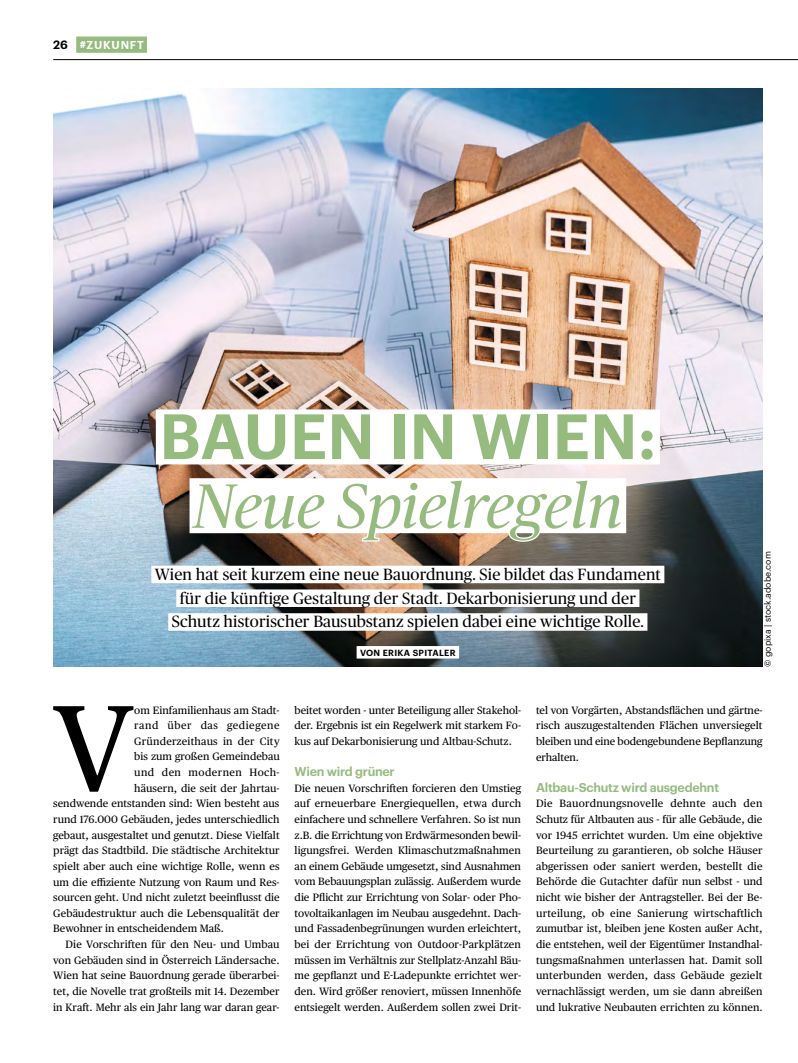
<style>
.page{position:relative;width:798px;height:1063px;background:#fff}
.page>*{position:absolute;margin:0;border:0;box-sizing:border-box;transform-origin:0 0}
.Fließtext_Serif_Initialie_6zeilig{font:123.38px "Publico Text";color:#000}
.t1{font:italic 62.5px "Publico Headline";color:#96bb7f}
.t2{font:600 62.5px "Graphik";letter-spacing:.005em;color:#96bb7f}
.Vorspann_Serif_13_pt_links{font:16.25px "Publico Headline";letter-spacing:.01em;color:#000}
.Zwischentitel_grün{font:600 12.5px "Graphik";letter-spacing:-.02em;color:#96bb7f}
.t3{font:600 11.88px "Graphik";color:#000}
.Balken_Kategorie_GRÜN{font:600 11.25px "Graphik";letter-spacing:.065em;color:#fff}
.Fließtext_Serif{font:10.62px/15.6px "Publico Text";color:#000;text-align:justify}
.Fließtext_Serif_Initialie_6zeilig-2{font:10.62px "Publico Text";letter-spacing:.005em;color:#000}
.Fließtext_Serif_mit_Einzug{font:10.62px/15.6px "Publico Text";color:#000;text-align:justify}
.Fließtext_Serif_Initialie_6zeilig-3{font:10.62px "Publico Text";letter-spacing:.05em;color:#000}
.Fließtext_Serif_Initialie_6zeilig-4{font:10.62px "Publico Text";letter-spacing:.04em;color:#000}
.Fotocredit{font:8.75px "Graphik";color:#000}
.Autorenzeile{font:600 8.75px "Graphik";letter-spacing:.035em;color:#000}
.s1{color:#fff}
</style>
<div class="page">
<img style="left:53px;top:89px;width:709px;height:578px">
<hr style="left:53px;top:59px;width:744px;height:1px;background:#000">
<div style="left:76px;top:37px;width:71px;height:16px;background:#96bb7f"></div>
<div style="left:151px;top:566px;width:513px;height:17px;background:#fff"></div>
<div style="left:176px;top:589px;width:463px;height:18px;background:#fff"></div>
<div style="left:168px;top:613px;width:479px;height:18px;background:#fff"></div>
<div style="left:356px;top:646px;width:103px;height:13px;background:#fff"></div>
<div style="left:156px;top:409px;width:503px;height:55px;background:#fff"></div>
<div style="left:189px;top:478px;width:437px;height:55px;background:#fff"></div>
<p class="t3" style="left:53px;top:36px;width:16px">26</p>
<p class="Balken_Kategorie_GRÜN" style="left:80px;top:36px;width:66px">#ZUKUNFT</p>
<p class="t2" style="left:159px;top:389px;width:498px">BAUEN IN WIEN:</p>
<p class="t1" style="left:193px;top:462px;width:431px">Neue S<span class="s1">p</span>ielre<span class="s1">g</span>eln</p>
<p class="Vorspann_Serif_13_pt_links" style="left:155px;top:563px;width:507px">Wien hat seit kurzem eine neue Bauordnung. Sie bildet das Fundament</p>
<p class="Vorspann_Serif_13_pt_links" style="left:180px;top:587px;width:457px">für die künftige Gestaltung der Stadt. Dekarbonisierung und der</p>
<p class="Vorspann_Serif_13_pt_links" style="left:172px;top:610px;width:473px">Schutz historischer Bausubstanz spielen dabei eine wichtige Rolle.</p>
<p class="Autorenzeile" style="left:360px;top:646px;width:97px">VON ERIKA SPITALER</p>
<p class="Fotocredit" style="left:760px;top:667px;width:117px;rotate:-90deg">© gopixa | stock.adobe.com</p>
<p class="Fließtext_Serif_Initialie_6zeilig" style="left:52px;top:656px;width:83px">V</p>
<p class="Fließtext_Serif_Initialie_6zeilig-2" style="left:134px;top:702px;width:147px">om Einfamilienhaus am Stadt-</p>
<p class="Fließtext_Serif_Initialie_6zeilig-3" style="left:134px;top:717px;width:147px">rand über das gediegene</p>
<p class="Fließtext_Serif_Initialie_6zeilig-2" style="left:134px;top:733px;width:147px">Gründerzeithaus in der City</p>
<p class="Fließtext_Serif_Initialie_6zeilig-2" style="left:134px;top:749px;width:147px">bis zum großen Gemeindebau</p>
<p class="Fließtext_Serif_Initialie_6zeilig-4" style="left:134px;top:764px;width:147px">und den modernen Hoch-</p>
<p class="Fließtext_Serif_Initialie_6zeilig-2" style="left:134px;top:780px;width:147px">häusern, die seit der Jahrtau-</p>
<p class="Fließtext_Serif_Initialie_6zeilig-2" style="left:53px;top:796px;width:228px">sendwende entstanden sind: Wien besteht aus</p>
<p class="Fließtext_Serif_Initialie_6zeilig-2" style="left:53px;top:811px;width:228px">rund 176.000 Gebäuden, jedes unterschiedlich</p>
<p class="Fließtext_Serif_Initialie_6zeilig-2" style="left:53px;top:827px;width:228px">gebaut, ausgestaltet und genutzt. Diese Vielfalt</p>
<p class="Fließtext_Serif_Initialie_6zeilig-2" style="left:53px;top:843px;width:228px">prägt das Stadtbild. Die städtische Architektur</p>
<p class="Fließtext_Serif_Initialie_6zeilig-2" style="left:53px;top:858px;width:228px">spielt aber auch eine wichtige Rolle, wenn es</p>
<p class="Fließtext_Serif_Initialie_6zeilig-2" style="left:53px;top:874px;width:228px">um die effiziente Nutzung von Raum und Res-</p>
<p class="Fließtext_Serif_Initialie_6zeilig-2" style="left:53px;top:889px;width:228px">sourcen geht. Und nicht zuletzt beeinflusst die</p>
<p class="Fließtext_Serif_Initialie_6zeilig-2" style="left:53px;top:905px;width:228px">Gebäudestruktur auch die Lebensqualität der</p>
<p class="Fließtext_Serif_Initialie_6zeilig-2" style="left:53px;top:921px;width:172px">Bewohner in entscheidendem Maß.</p>
<p class="Fließtext_Serif_mit_Einzug" style="left:53px;top:936px;width:228px;text-indent:12px">Die Vorschriften für den Neu- und Umbau von Gebäuden sind in Österreich Ländersache.<br>Wien hat seine Bauordnung gerade überarbei&shy;tet, die Novelle trat großteils mit 14. Dezember in Kraft. Mehr als ein Jahr lang war daran gear-</p>
<p class="Fließtext_Serif_mit_Einzug" style="left:294px;top:702px;width:228px">beitet worden - unter Beteiligung aller Stakehol&shy;der. Ergebnis ist ein Regelwerk mit starkem Fo&shy;kus auf Dekarbonisierung und Altbau-Schutz.</p>
<p class="Zwischentitel_grün" style="left:294px;top:762px;width:101px">Wien wird grüner</p>
<p class="Fließtext_Serif" style="left:294px;top:780px;width:228px">Die neuen Vorschriften forcieren den Umstieg auf erneuerbare Energiequellen, etwa durch einfachere und schnellere Verfahren. So ist nun z.B. die Errichtung von Erdwärmesonden bewil&shy;ligungsfrei. Werden Klimaschutzmaßnahmen an einem Gebäude umgesetzt, sind Ausnahmen vom Bebauungsplan zulässig. Außerdem wurde die Pflicht zur Errichtung von Solar- oder Pho&shy;tovoltaikanlagen im Neubau ausgedehnt. Dach&shy;und Fassadenbegrünungen wurden erleichtert, bei der Errichtung von Outdoor-Parkplätzen müssen im Verhältnis zur Stellplatz-Anzahl Bäu&shy;me gepflanzt und E-Ladepunkte errichtet wer&shy;den. Wird größer renoviert, müssen Innenhöfe entsiegelt werden. Außerdem sollen zwei Drit-</p>
<p class="Fließtext_Serif" style="left:536px;top:701px;width:228px">tel von Vorgärten, Abstandsflächen und gärtne&shy;risch auszugestaltenden Flächen unversiegelt bleiben und eine bodengebundene Bepflanzung erhalten.</p>
<p class="Zwischentitel_grün" style="left:536px;top:778px;width:184px">Altbau-Schutz wird ausgedehnt</p>
<p class="Fließtext_Serif" style="left:536px;top:795px;width:228px">Die Bauordnungsnovelle dehnte auch den Schutz für Altbauten aus - für alle Gebäude, die vor 1945 errichtet wurden. Um eine objektive Beurteilung zu garantieren, ob solche Häuser abgerissen oder saniert werden, bestellt die Behörde die Gutachter dafür nun selbst - und nicht wie bisher der Antragsteller. Bei der Be&shy;urteilung, ob eine Sanierung wirtschaftlich zumutbar ist, bleiben jene Kosten außer Acht, die entstehen, weil der Eigentümer Instandhal&shy;tungsmaßnahmen unterlassen hat. Damit soll unterbunden werden, dass Gebäude gezielt vernachlässigt werden, um sie dann abreißen und lukrative Neubauten errichten zu können.</p>
</div>
